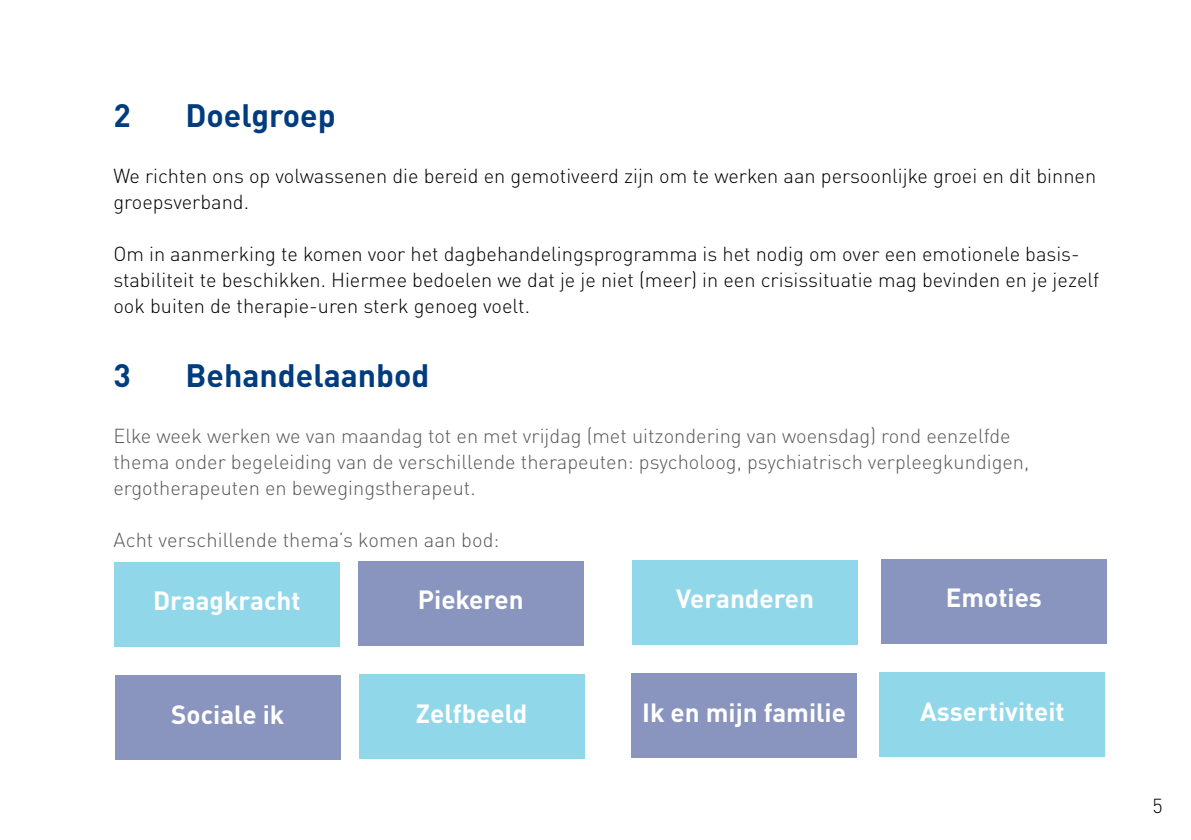
<style>
.page{position:relative;width:1191px;height:840px;background:#fff}
.page>*{position:absolute;margin:0;border:0;box-sizing:border-box;transform-origin:0 0}
.t1{font:700 32px "DINOT";color:#003c7e}
.t2{font:700 26px "DINOT";color:#fff}
.t3{font:300 20px/26px "DINOT";color:#000}
.t4{font:300 20px/26px "DINOT";color:#58595b}
</style>
<div class="page">
<div style="left:114px;top:561px;width:226px;height:85px;background:#91d7ea"></div>
<div style="left:358px;top:560px;width:225px;height:85px;background:#8995bf"></div>
<div style="left:632px;top:559px;width:226px;height:85px;background:#91d7ea"></div>
<div style="left:881px;top:558px;width:225px;height:85px;background:#8995bf"></div>
<div style="left:115px;top:675px;width:226px;height:84px;background:#8995bf"></div>
<div style="left:359px;top:674px;width:225px;height:84px;background:#91d7ea"></div>
<div style="left:631px;top:673px;width:226px;height:84px;background:#8995bf"></div>
<div style="left:879px;top:672px;width:226px;height:84px;background:#91d7ea"></div>
<h1 class="t1" style="left:113px;top:94px;width:19px">2</h1>
<h1 class="t1" style="left:185px;top:94px;width:152px">Doelgroep</h1>
<p class="t3" style="left:113px;top:162px;width:984px">We richten ons op volwassenen die bereid en gemotiveerd zijn om te werken aan persoonlijke groei en dit binnen groepsverband.</p>
<p class="t3" style="left:113px;top:240px;width:987px">Om in aanmerking te komen voor het dagbehandelingsprogramma is het nodig om over een emotionele basis&shy;stabiliteit te beschikken. Hiermee bedoelen we dat je je niet (meer) in een crisissituatie mag bevinden en je jezelf ook buiten de therapie-uren sterk genoeg voelt.</p>
<h1 class="t1" style="left:113px;top:355px;width:19px">3</h1>
<h1 class="t1" style="left:185px;top:355px;width:245px">Behandelaanbod</h1>
<p class="t4" style="left:113px;top:422px;width:917px">Elke week werken we van maandag tot en met vrijdag (met uitzondering van woensdag) rond eenzelfde thema onder begeleiding van de verschillende therapeuten: psycholoog, psychiatrisch verpleegkundigen, ergotherapeuten en bewegingstherapeut.</p>
<p class="t4" style="left:113px;top:526px;width:387px">Acht verschillende thema’s komen aan bod:</p>
<h2 class="t2" style="left:153px;top:583px;width:149px">Draagkracht</h2>
<h2 class="t2" style="left:418px;top:582px;width:107px">Piekeren</h2>
<h2 class="t2" style="left:676px;top:581px;width:139px">Veranderen</h2>
<h2 class="t2" style="left:945px;top:580px;width:98px">Emoties</h2>
<h2 class="t2" style="left:171px;top:696px;width:115px">Sociale ik</h2>
<h2 class="t2" style="left:416px;top:695px;width:113px">Zelfbeeld</h2>
<h2 class="t2" style="left:642px;top:694px;width:205px">Ik en mijn familie</h2>
<h2 class="t2" style="left:920px;top:693px;width:146px">Assertiviteit</h2>
<p class="t3" style="left:1152px;top:791px;width:12px">5</p>
</div>
